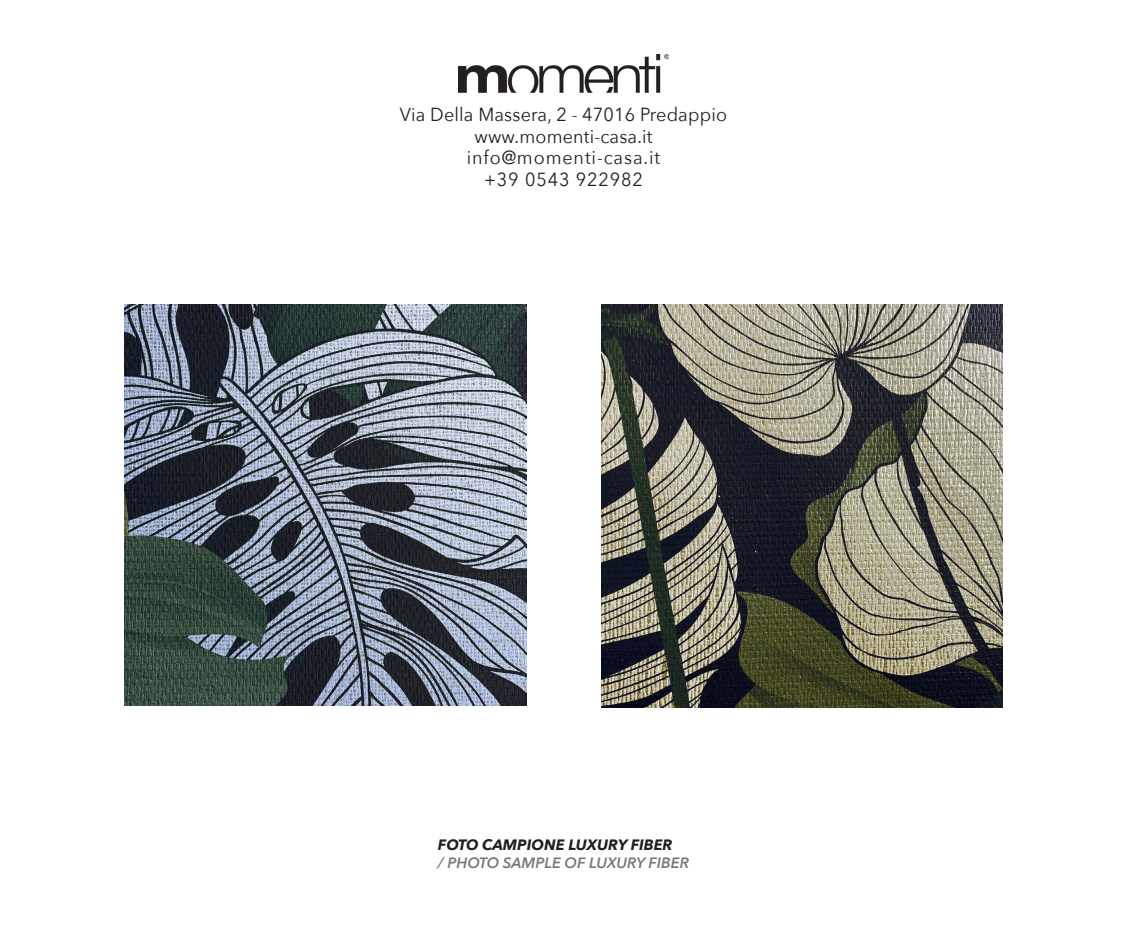
<style>
.page{position:relative;width:1127px;height:936px;background:#fff}
.page>*{position:absolute;margin:0;border:0;box-sizing:border-box;transform-origin:0 0}
.t1{font:18.9px "Avenir Next";letter-spacing:.01em;color:#231f20;scale:.95 1}
.t2{font:18.9px "Avenir Next";letter-spacing:.05em;color:#231f20;scale:.95 1}
.t3{font:italic 600 15px "Avenir Next";color:#76787b}
.t4{font:italic 700 15px "Avenir Next";color:#231f20}
</style>
<div class="page">
<img style="left:458px;top:54px;width:210px;height:39px">
<img style="left:125px;top:305px;width:402px;height:400px">
<img style="left:602px;top:305px;width:400px;height:402px">
<p class="t1" style="left:400px;top:99px;width:346px">Via Della Massera, 2 - 47016 Predappio</p>
<p class="t1" style="left:474px;top:120px;width:189px">www.momenti-casa.it</p>
<p class="t2" style="left:467px;top:142px;width:205px">info@momenti-casa.it</p>
<p class="t2" style="left:484px;top:163px;width:169px">+39 0543 922982</p>
<p class="t4" style="left:438px;top:832px;width:236px">FOTO CAMPIONE LUXURY FIBER</p>
<p class="t3" style="left:438px;top:850px;width:253px">/ PHOTO SAMPLE OF LUXURY FIBER</p>
</div>
